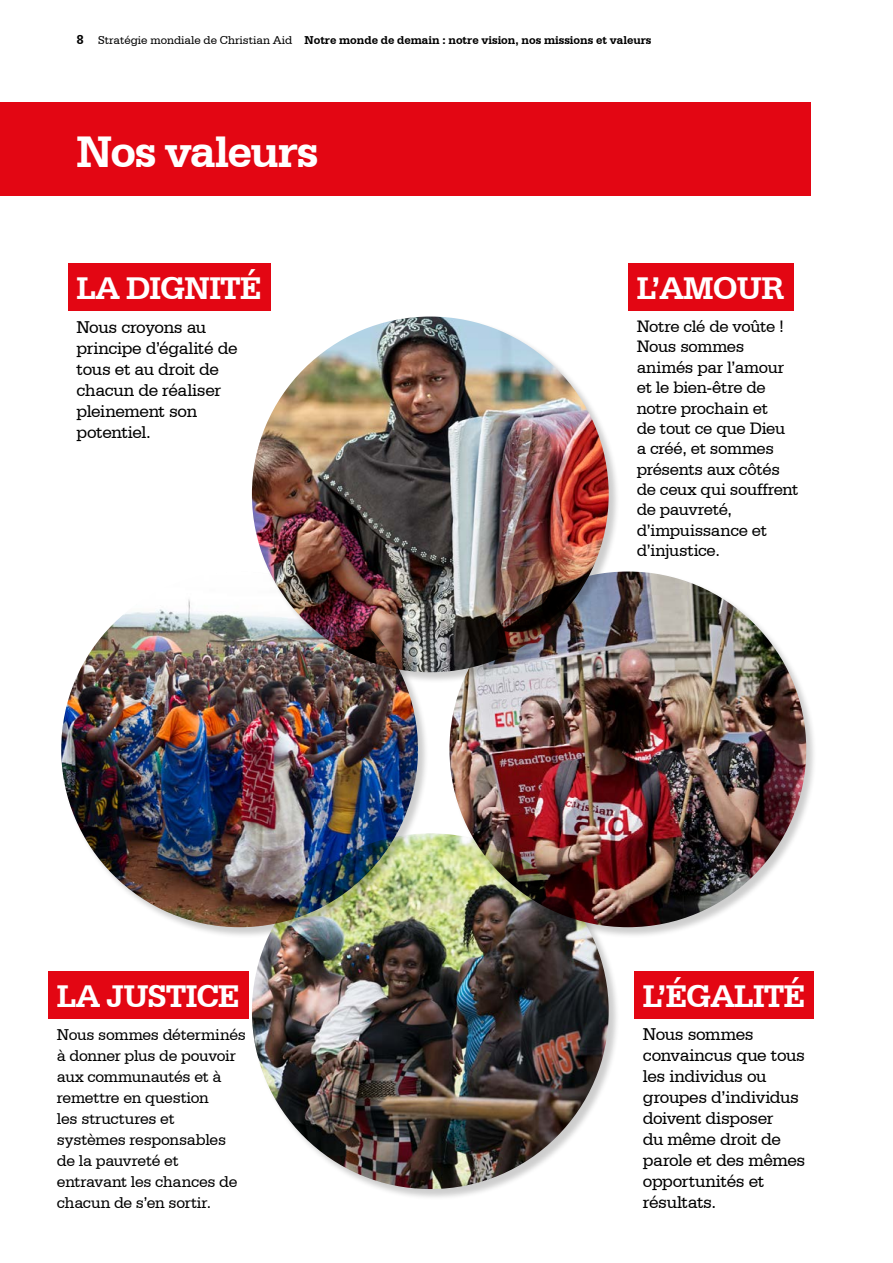
<style>
.page{position:relative;width:893px;height:1263px;background:#fff}
.page>*{position:absolute;margin:0;border:0;box-sizing:border-box;transform-origin:0 0}
.t1{font:700 46.5px "Serifa BT";letter-spacing:-.03em;color:#fff}
.t2{font:700 33px "Serifa BT";letter-spacing:-.025em;color:#fff}
.t3{font:18px/21px "Serifa BT";letter-spacing:-.025em;color:#000}
.t4{font:17.4px/20.4px "Serifa BT";letter-spacing:-.02em;color:#000}
.t5{font:16.5px/21px "Serifa BT";letter-spacing:-.02em;color:#000}
.t6{font:700 12px "Serifa BT";color:#000}
.s1{font-size:13.5px}
.s2{font-weight:400}
</style>
<div class="page">
<div style="left:252px;top:316px;width:368px;height:368px;background:#000;opacity:.2"></div>
<img style="left:252px;top:317px;width:357px;height:355px">
<div style="left:449px;top:572px;width:368px;height:367px;background:#000;opacity:.2"></div>
<img style="left:449px;top:571px;width:357px;height:356px">
<div style="left:628px;top:263px;width:166px;height:48px;background:#e30613"></div>
<div style="left:68px;top:263px;width:203px;height:48px;background:#e30613"></div>
<div style="left:634px;top:971px;width:180px;height:48px;background:#e30613"></div>
<div style="left:48px;top:971px;width:201px;height:48px;background:#e30613"></div>
<div style="left:252px;top:833px;width:368px;height:367px;background:#000;opacity:.2"></div>
<img style="left:252px;top:833px;width:357px;height:356px">
<div style="left:0;top:102px;width:810px;height:94px;background:#e30613"></div>
<div style="left:61px;top:571px;width:368px;height:367px;background:#000;opacity:.2"></div>
<img style="left:61px;top:571px;width:357px;height:356px">
<p class="t6" style="left:77px;top:33px;width:576px"><span class="s1">8</span> <span class="s2">Stratégie mondiale de Christian Aid</span> Notre monde de demain : notre vision, nos missions et valeurs</p>
<h1 class="t1" style="left:77px;top:122px;width:243px">Nos valeurs</h1>
<h2 class="t2" style="left:77px;top:267px;width:186px">LA DIGNITÉ</h2>
<p class="t3" style="left:77px;top:316px;width:163px">Nous croyons au principe d’égalité de tous et au droit de chacun de réaliser pleinement son potentiel.</p>
<h2 class="t2" style="left:57px;top:975px;width:184px">LA JUSTICE</h2>
<p class="t5" style="left:57px;top:1024px;width:190px">Nous sommes déterminés à donner plus de pouvoir aux communautés et à remettre en question<br>les structures et systèmes responsables de la pauvreté et entravant les chances de chacun de s’en sortir.</p>
<h2 class="t2" style="left:637px;top:267px;width:149px">L’AMOUR</h2>
<p class="t4" style="left:637px;top:316px;width:163px">Notre clé de voûte !<br>Nous sommes animés par l’amour et le bien-être de notre prochain et<br>de tout ce que Dieu a créé, et sommes présents aux côtés de ceux qui souffrent de pauvreté, d’impuissance et d’injustice.</p>
<h2 class="t2" style="left:643px;top:975px;width:164px">L’ÉGALITÉ</h2>
<p class="t3" style="left:643px;top:1024px;width:164px">Nous sommes convaincus que tous les individus ou groupes d’individus doivent disposer<br>du même droit de parole et des mêmes opportunités et résultats.</p>
</div>
